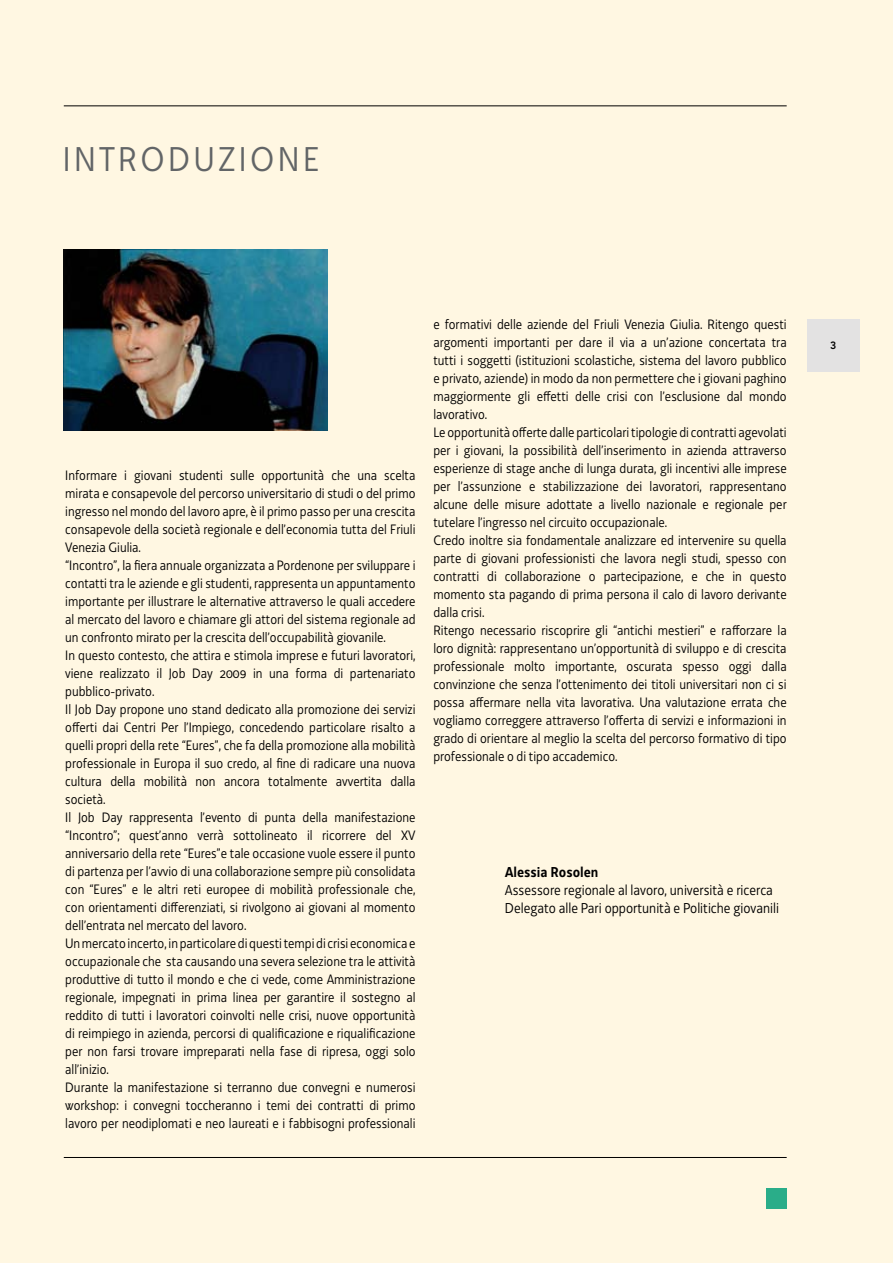
<style>
.page{position:relative;width:893px;height:1263px;background:#fff}
.page>*{position:absolute;margin:0;border:0;box-sizing:border-box;transform-origin:0 0}
.t1{font:36px "Decima WE";letter-spacing:.1em;color:#626567;scale:.95 1}
.t2{font:15px/18px "Decima WE";color:#000;scale:.95 1}
.t3{font:700 15px "Decima WE";color:#000;scale:.95 1}
.t4{font:14.25px/18px "Decima WE";color:#000;scale:.95 1}
.t5{font:800 10.5px "Avenir";color:#000}
</style>
<div class="page">
<div style="left:0;top:0;width:892px;height:1263px;background:#fff7e2"></div>
<div style="left:807px;top:319px;width:52px;height:52px;background:#e3e2e2"></div>
<div style="left:766px;top:1188px;width:21px;height:21px;background:#2aad89"></div>
<hr style="left:64px;top:106px;width:723px;height:1px;background:#000">
<hr style="left:64px;top:1157px;width:723px;height:1px;background:#000">
<img style="left:64px;top:250px;width:263px;height:181px">
<h1 class="t1" style="left:63px;top:137px;width:271px">INTRODUZIONE</h1>
<p class="t4" style="left:65px;top:467px;width:370px">Informare i giovani studenti sulle opportunità che una scelta mirata e consapevole del percorso universitario di studi o del primo ingresso nel mondo del lavoro apre, è il primo passo per una crescita consapevole della società regionale e dell’economia tutta del Friuli Venezia Giulia.<br>“Incontro”, la fiera annuale organizzata a Pordenone per sviluppare i contatti tra le aziende e gli studenti, rappresenta un appuntamento importante per illustrare le alternative attraverso le quali accedere al mercato del lavoro e chiamare gli attori del sistema regionale ad un confronto mirato per la crescita dell’occupabilità giovanile.<br>In questo contesto, che attira e stimola imprese e futuri lavoratori, viene realizzato il Job Day 2009 in una forma di partenariato pubblico-privato.<br>Il Job Day propone uno stand dedicato alla promozione dei servizi offerti dai Centri Per l’Impiego, concedendo particolare risalto a quelli propri della rete “Eures”, che fa della promozione alla mobilità professionale in Europa il suo credo, al fine di radicare una nuova cultura della mobilità non ancora totalmente avvertita dalla società.<br>Il Job Day rappresenta l’evento di punta della manifestazione “Incontro”; quest’anno verrà sottolineato il ricorrere del XV anniversario della rete “Eures”e tale occasione vuole essere il punto di partenza per l’avvio di una collaborazione sempre più consolidata con “Eures” e le altri reti europee di mobilità professionale che, con orientamenti differenziati, si rivolgono ai giovani al momento dell’entrata nel mercato del lavoro.<br>Un mercato incerto, in particolare di questi tempi di crisi economica e occupazionale che sta causando una severa selezione tra le attività produttive di tutto il mondo e che ci vede, come Amministrazione regionale, impegnati in prima linea per garantire il sostegno al reddito di tutti i lavoratori coinvolti nelle crisi, nuove opportunità di reimpiego in azienda, percorsi di qualificazione e riqualificazione per non farsi trovare impreparati nella fase di ripresa, oggi solo all’inizio.<br>Durante la manifestazione si terranno due convegni e numerosi workshop: i convegni toccheranno i temi dei contratti di primo lavoro per neodiplomati e neo laureati e i fabbisogni professionali</p>
<p class="t4" style="left:433px;top:316px;width:373px">e formativi delle aziende del Friuli Venezia Giulia. Ritengo questi argomenti importanti per dare il via a un’azione concertata tra tutti i soggetti (istituzioni scolastiche, sistema del lavoro pubblico e privato, aziende) in modo da non permettere che i giovani paghino maggiormente gli effetti delle crisi con l’esclusione dal mondo lavorativo.<br>Le opportunità offerte dalle particolari tipologie di contratti agevolati per i giovani, la possibilità dell’inserimento in azienda attraverso esperienze di stage anche di lunga durata, gli incentivi alle imprese per l’assunzione e stabilizzazione dei lavoratori, rappresentano alcune delle misure adottate a livello nazionale e regionale per tutelare l’ingresso nel circuito occupazionale.<br>Credo inoltre sia fondamentale analizzare ed intervenire su quella parte di giovani professionisti che lavora negli studi, spesso con contratti di collaborazione o partecipazione, e che in questo momento sta pagando di prima persona il calo di lavoro derivante dalla crisi.<br>Ritengo necessario riscoprire gli “antichi mestieri” e rafforzare la loro dignità: rappresentano un’opportunità di sviluppo e di crescita professionale molto importante, oscurata spesso oggi dalla convinzione che senza l’ottenimento dei titoli universitari non ci si possa affermare nella vita lavorativa. Una valutazione errata che vogliamo correggere attraverso l’offerta di servizi e informazioni in grado di orientare al meglio la scelta del percorso formativo di tipo professionale o di tipo accademico.</p>
<p class="t3" style="left:505px;top:862px;width:100px">Alessia Rosolen</p>
<p class="t2" style="left:505px;top:881px;width:290px">Assessore regionale al lavoro, università e ricerca<br>Delegato alle Pari opportunità e Politiche giovanili</p>
<p class="t5" style="left:830px;top:339px;width:8px">3</p>
</div>
